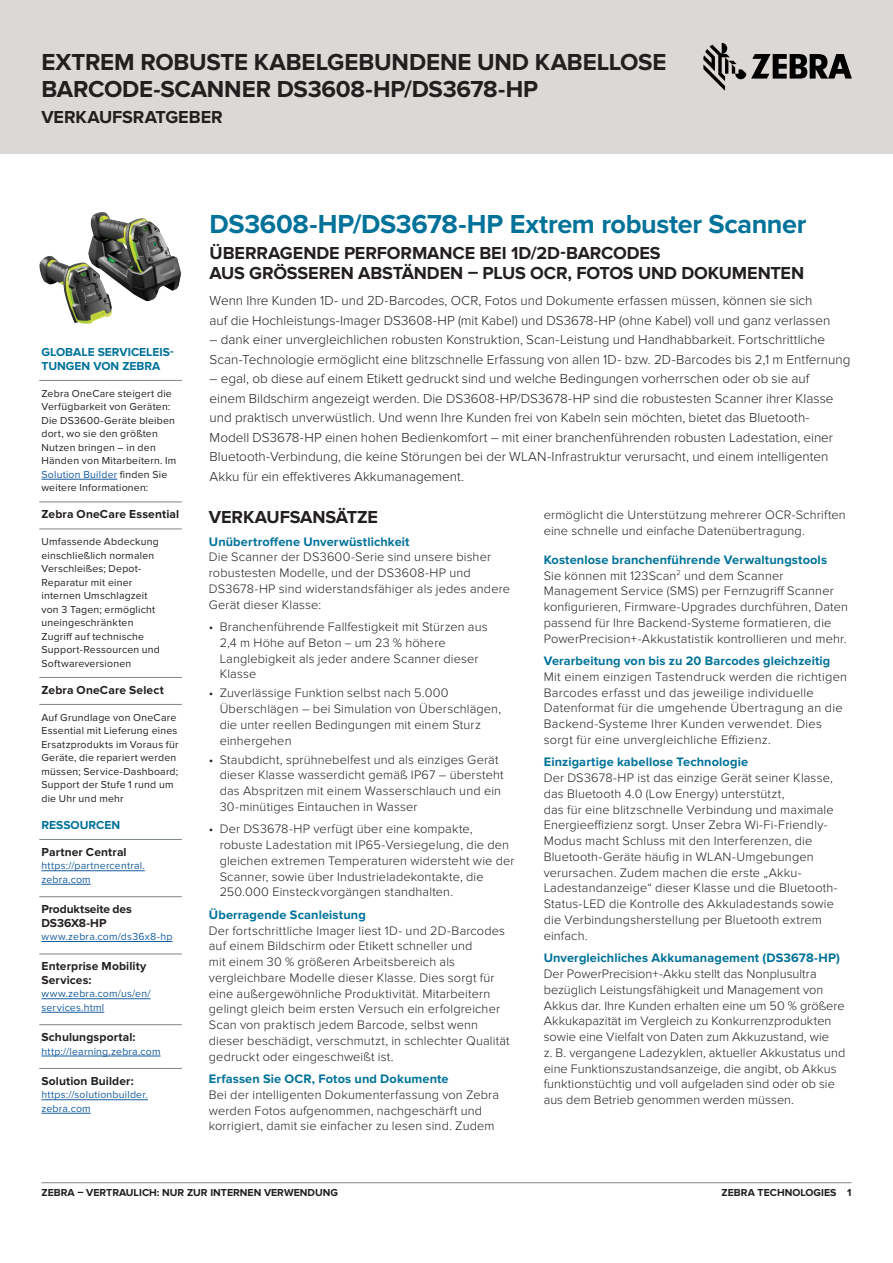
<style>
.page{position:relative;width:893px;height:1263px;background:#fff}
.page>*{position:absolute;margin:0;border:0;box-sizing:border-box;transform-origin:0 0}
.t1{font:700 27px "Proxima Nova";letter-spacing:-.015em;color:#007299}
.t2{font:700 24px/27px "Proxima Nova";letter-spacing:-.01em;color:#231f20}
.t3{font:700 18px/20.2px "Proxima Nova";letter-spacing:-.005em;color:#231f20}
.t4{font:300 13.5px/19.5px "Proxima Nova";color:#231f20}
.t5{font:300 12.75px/15.8px "Proxima Nova";letter-spacing:.01em;color:#231f20}
.t6{font:700 12.75px "Proxima Nova";letter-spacing:.01em;color:#007299}
.t7{font:700 12px/13.5px "Proxima Nova";letter-spacing:.01em;color:#231f20}
.t8{font:700 12px/13.5px "Proxima Nova";color:#007299}
.t9{font:700 12px/13.5px "Proxima Nova";letter-spacing:-.01em;color:#231f20}
.t10{font:10.5px/13.5px "Proxima Nova";letter-spacing:.02em;color:#231f20}
.t11{font:10.5px/13.5px "Proxima Nova";letter-spacing:.02em;color:#175d9e}
.t12{font:700 10.5px "Proxima Nova";color:#231f20}
.s1{color:#175d9e}
.s2{font-family:"Proxima Nova Cond"}
.s3{font-weight:700;color:#007299}
</style>
<div class="page">
<div style="left:0;top:0;width:893px;height:154px;background:#dcd8d5"></div>
<hr style="left:41px;top:1182px;width:810px;height:1px;background:#7e868d">
<svg style="left:703px;top:43px;width:149px;height:48px"></svg>
<hr style="left:39px;top:380px;width:143px;height:1px;background:#7e868d">
<hr style="left:41px;top:479px;width:76px;height:1px;background:#175d9e">
<hr style="left:39px;top:502px;width:143px;height:1px;background:#7e868d">
<hr style="left:39px;top:529px;width:143px;height:1px;background:#7e868d">
<hr style="left:39px;top:677px;width:143px;height:1px;background:#7e868d">
<hr style="left:39px;top:704px;width:143px;height:1px;background:#7e868d">
<hr style="left:39px;top:839px;width:143px;height:1px;background:#7e868d">
<hr style="left:41px;top:870px;width:104px;height:1px;background:#175d9e">
<hr style="left:41px;top:884px;width:50px;height:1px;background:#175d9e">
<hr style="left:39px;top:896px;width:143px;height:1px;background:#7e868d">
<hr style="left:41px;top:941px;width:131px;height:1px;background:#175d9e">
<hr style="left:39px;top:954px;width:143px;height:1px;background:#7e868d">
<hr style="left:41px;top:998px;width:110px;height:1px;background:#175d9e">
<hr style="left:41px;top:1012px;width:63px;height:1px;background:#175d9e">
<hr style="left:39px;top:1024px;width:143px;height:1px;background:#7e868d">
<hr style="left:41px;top:1056px;width:120px;height:1px;background:#175d9e">
<hr style="left:39px;top:1068px;width:143px;height:1px;background:#7e868d">
<hr style="left:41px;top:1099px;width:107px;height:1px;background:#175d9e">
<hr style="left:41px;top:1113px;width:50px;height:1px;background:#175d9e">
<img style="left:39px;top:212px;width:142px;height:112px">
<h2 class="t2" style="left:41px;top:49px;width:626px">EXTREM ROBUSTE KABELGEBUNDENE UND KABELLOSE<br>BARCODE-SCANNER DS3608-HP/DS3678-HP</h2>
<h3 class="t3" style="left:41px;top:107px;width:183px">VERKAUFSRATGEBER</h3>
<p class="t8" style="left:41px;top:346px;width:134px">GLOBALE SERVICELEIS-<br>TUNGEN VON ZEBRA</p>
<p class="t10" style="left:41px;top:387px;width:137px">Zebra OneCare steigert die<br>Verfügbarkeit von Geräten:<br>Die DS3600-Geräte bleiben dort, wo sie den größten<br>Nutzen bringen – in den<br>Händen von Mitarbeitern. Im<br><span class="s1">Solution Builder</span> inden Sie weitere Informationen:</p>
<p class="t7" style="left:41px;top:508px;width:139px">Zebra OneCare Essential</p>
<p class="t10" style="left:41px;top:535px;width:120px">Umfassende Abdeckung einschließlich normalen<br>Verschleißes; Depot-<br>Reparatur mit einer internen Umschlagzeit von 3 Tagen; ermöglicht uneingeschränkten<br>Zugrif auf technische<br>Support-Ressourcen und<br>Softwareversionen</p>
<p class="t7" style="left:41px;top:683px;width:124px">Zebra OneCare Select</p>
<p class="t10" style="left:41px;top:711px;width:139px">Auf Grundlage von OneCare<br>Essential mit Lieferung eines<br>Ersatzprodukts im Voraus für<br>Geräte, die repariert werden müssen; Service-Dashboard;<br>Support der Stufe 1 rund um die Uhr und mehr</p>
<p class="t8" style="left:41px;top:818px;width:80px">RESSOURCEN</p>
<p class="t7" style="left:41px;top:845px;width:87px">Partner Central</p>
<p class="t11" style="left:41px;top:859px;width:105px">https://partnercentral. zebra.com</p>
<p class="t9" style="left:41px;top:902px;width:92px">Produktseite des<br>DS36X8-HP</p>
<p class="t11" style="left:41px;top:930px;width:132px">www.zebra.com/ds36x8-hp</p>
<p class="t7" style="left:41px;top:960px;width:106px">Enterprise Mobility<br>Services:</p>
<p class="t11" style="left:41px;top:987px;width:111px">www.zebra.com/us/en/ services.html</p>
<p class="t7" style="left:41px;top:1030px;width:96px">Schulungsportal:</p>
<p class="t11" style="left:41px;top:1044px;width:121px">http://learning.zebra.com</p>
<p class="t7" style="left:41px;top:1074px;width:94px">Solution Builder:</p>
<p class="t11" style="left:41px;top:1088px;width:108px">https://solutionbuilder. zebra.com</p>
<h1 class="t1" style="left:210px;top:210px;width:598px">DS3608-HP/DS3678-HP Extrem robuster Scanner</h1>
<h3 class="t3" style="left:210px;top:243px;width:596px">ÜBERRAGENDE PERFORMANCE BEI 1D/2D-BARCODES<br>AUS GRÖSSEREN ABSTÄNDEN – PLUS OCR, FOTOS UND DOKUMENTEN</h3>
<p class="t4" style="left:210px;top:291px;width:622px">Wenn Ihre Kunden 1D- und 2D-Barcodes, OCR, Fotos und Dokumente erfassen müssen, können sie sich auf die Hochleistungs-Imager DS3608-HP (mit Kabel) und DS3678-HP (ohne Kabel) voll und ganz verlassen</p>
<p class="t4" style="left:210px;top:330px;width:642px">– dank einer unvergleichlichen robusten Konstruktion, Scan-Leistung und Handhabbarkeit. Fortschrittliche<br>Scan-Technologie ermöglicht eine blitzschnelle Erfassung von allen 1D- bzw. 2D-Barcodes bis 2,1 m Entfernung</p>
<p class="t4" style="left:210px;top:369px;width:625px">– egal, ob diese auf einem Etikett gedruckt sind und welche Bedingungen vorherrschen oder ob sie auf einem Bildschirm angezeigt werden. Die DS3608-HP/DS3678-HP sind die robustesten Scanner ihrer Klasse und praktisch unverwüstlich. Und wenn Ihre Kunden frei von Kabeln sein möchten, bietet das Bluetooth-Modell DS3678-HP einen hohen Bedienkomfort – mit einer branchenführenden robusten Ladestation, einer Bluetooth-Verbindung, die keine Störungen bei der WLAN-Infrastruktur verursacht, und einem intelligenten Akku für ein efektiveres Akkumanagement.</p>
<h3 class="t3" style="left:209px;top:507px;width:171px">VERKAUFSANSÄTZE</h3>
<p class="t6" style="left:209px;top:535px;width:202px">Unübertrofene Unverwüstlichkeit</p>
<p class="t5" style="left:209px;top:550px;width:303px">Die Scanner der DS3600-Serie sind unsere bisher robustesten Modelle, und der DS3608-HP und DS3678-HP sind widerstandsfähiger als jedes andere Gerät dieser Klasse:</p>
<p class="t5" style="left:220px;top:619px;width:269px;text-indent:-11px">• Branchenführende Fallfestigkeit mit Stürzen aus 2,4 m Höhe auf Beton <span class="s2">–</span> um 23 % höhere Langlebigkeit als jeder andere Scanner dieser Klasse</p>
<p class="t5" style="left:220px;top:686px;width:283px;text-indent:-11px">• Zuverlässige Funktion selbst nach 5.000<br>Überschlägen – bei Simulation von Überschlägen, die unter reellen Bedingungen mit einem Sturz einhergehen</p>
<p class="t5" style="left:220px;top:752px;width:286px;text-indent:-11px">• Staubdicht, sprühnebelfest und als einziges Gerät dieser Klasse wasserdicht gemäß IP67 – übersteht das Abspritzen mit einem Wasserschlauch und ein 30-minütiges Eintauchen in Wasser</p>
<p class="t5" style="left:220px;top:822px;width:296px;text-indent:-11px">• Der DS3678-HP verfügt über eine kompakte, robuste Ladestation mit IP65-Versiegelung, die den gleichen extremen Temperaturen widersteht wie der Scanner, sowie über Industrieladekontakte, die 250.000 Einsteckvorgängen standhalten.</p>
<p class="t6" style="left:209px;top:908px;width:159px">Überragende Scanleistung</p>
<p class="t5" style="left:209px;top:923px;width:302px">Der fortschrittliche Imager liest 1D- und 2D-Barcodes auf einem Bildschirm oder Etikett schneller und<br>mit einem 30 % größeren Arbeitsbereich als vergleichbare Modelle dieser Klasse. Dies sorgt für eine außergewöhnliche Produktivität. Mitarbeitern gelingt gleich beim ersten Versuch ein erfolgreicher Scan von praktisch jedem Barcode, selbst wenn dieser beschädigt, verschmutzt, in schlechter Qualität gedruckt oder eingeschweißt ist.</p>
<p class="t6" style="left:209px;top:1072px;width:241px">Erfassen Sie OCR, Fotos und Dokumente</p>
<p class="t5" style="left:209px;top:1087px;width:292px">Bei der intelligenten Dokumenterfassung von Zebra werden Fotos aufgenommen, nachgeschärft und korrigiert, damit sie einfacher zu lesen sind. Zudem</p>
<p class="t5" style="left:544px;top:507px;width:304px">ermöglicht die Unterstützung mehrerer OCR-Schriften eine schnelle und einfache Datenübertragung.</p>
<p class="t5" style="left:544px;top:552px;width:306px"><span class="s3">Kostenlose branchenführende Verwaltungstools<br></span>Sie können mit 123Scan<sup>2</sup> und dem Scanner Management Service (SMS) per Fernzugrif Scanner konigurieren, Firmware-Upgrades durchführen, Daten passend für Ihre Backend-Systeme formatieren, die PowerPrecision+-Akkustatistik kontrollieren und mehr.</p>
<p class="t6" style="left:544px;top:654px;width:288px">Verarbeitung von bis zu 20 Barcodes gleichzeitig</p>
<p class="t5" style="left:544px;top:669px;width:305px">Mit einem einzigen Tastendruck werden die richtigen Barcodes erfasst und das jeweilige individuelle Datenformat für die umgehende Übertragung an die Backend-Systeme Ihrer Kunden verwendet. Dies sorgt für eine unvergleichliche Eizienz.</p>
<p class="t6" style="left:544px;top:756px;width:206px">Einzigartige kabellose Technologie</p>
<p class="t5" style="left:544px;top:770px;width:296px">Der DS3678-HP ist das einzige Gerät seiner Klasse, das Bluetooth 4.0 (Low Energy) unterstützt,<br>das für eine blitzschnelle Verbindung und maximale Energieeizienz sorgt. Unser Zebra Wi-Fi-Friendly-Modus macht Schluss mit den Interferenzen, die Bluetooth-Geräte häuig in WLAN-Umgebungen verursachen. Zudem machen die erste „Akku-Ladestandanzeige“ dieser Klasse und die Bluetooth-Status-LED die Kontrolle des Akkuladestands sowie die Verbindungsherstellung per Bluetooth extrem einfach.</p>
<p class="t6" style="left:544px;top:951px;width:298px">Unvergleichliches Akkumanagement (DS3678-HP)</p>
<p class="t5" style="left:544px;top:966px;width:303px">Der PowerPrecision+-Akku stellt das Nonplusultra bezüglich Leistungsfähigkeit und Management von Akkus dar. Ihre Kunden erhalten eine um 50 % größere Akkukapazität im Vergleich zu Konkurrenzprodukten sowie eine Vielfalt von Daten zum Akkuzustand, wie<br>z. B. vergangene Ladezyklen, aktueller Akkustatus und eine Funktionszustandsanzeige, die angibt, ob Akkus funktionstüchtig und voll aufgeladen sind oder ob sie aus dem Betrieb genommen werden müssen.</p>
<p class="t12" style="left:41px;top:1187px;width:298px">ZEBRA – VERTRAULICH: NUR ZUR INTERNEN VERWENDUNG</p>
<p class="t12" style="left:722px;top:1187px;width:131px">ZEBRA TECHNOLOGIES 1</p>
</div>
